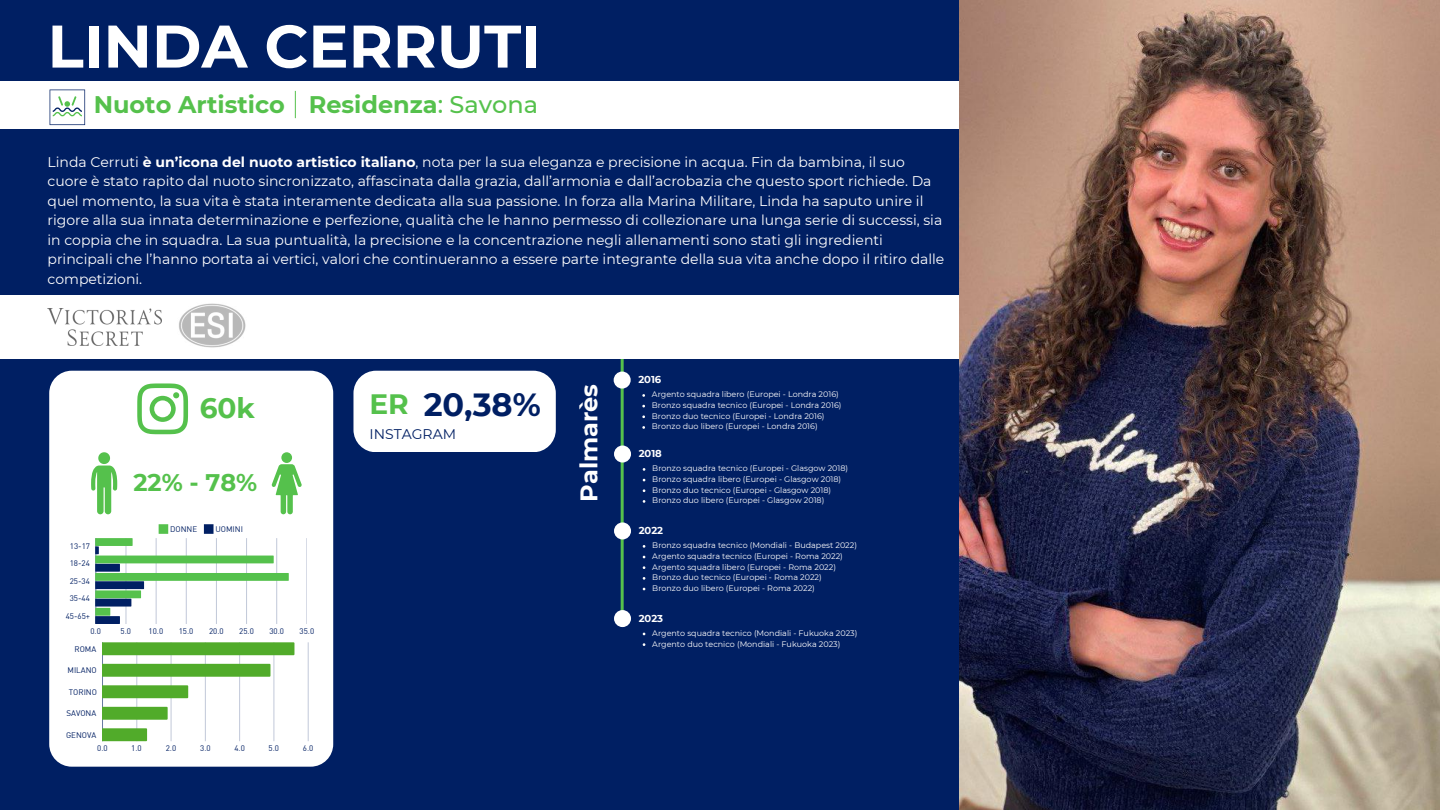
<style>
.page{position:relative;width:1440px;height:810px;background:#001f63}
.page>*{position:absolute;margin:0;border:0;box-sizing:border-box;transform-origin:0 0}
.t1{font:700 60px "Montserrat";color:#fff}
.t2{font:700 32px "Montserrat";color:#001f63}
.t3{font:700 28px "Montserrat";color:#55c14c}
.t4{font:700 24px "Montserrat";color:#55c14c}
.t5{font:700 24px "Montserrat";color:#fff}
.t6{font:14px/19.5px "Montserrat";color:#fff}
.t7{font:14px "Montserrat";color:#001f63}
.t8{font:700 10px "Montserrat";color:#fff}
.t9{font:8px/10.7px "Montserrat";color:#fff}
.t10{font:8px/17.4px "DIN";color:#001f63;text-align:center}
.s1{font-weight:500}
.s2{font-weight:700}
</style>
<div class="page">
<div style="left:0;top:81px;width:960px;height:48px;background:#fff"></div>
<div style="left:49px;top:371px;width:284px;height:396px;background:#fff;border-radius:22px"></div>
<div style="left:353px;top:371px;width:203px;height:81px;background:#fff;border-radius:22px"></div>
<svg style="left:137px;top:383px;width:51px;height:51px"></svg>
<svg style="left:91px;top:452px;width:26px;height:62px"></svg>
<div style="left:281px;top:452px;width:11px;height:11px;background:#55c14c;border-radius:50%"></div>
<svg style="left:272px;top:464px;width:30px;height:50px"></svg>
<div style="left:159px;top:524px;width:9px;height:10px;background:#55c14c"></div>
<div style="left:204px;top:524px;width:10px;height:10px;background:#001f63"></div>
<svg style="left:96px;top:538px;width:193px;height:86px"></svg>
<hr style="left:103px;top:642px;width:1px;height:99px;background:#001f63;opacity:.6">
<hr style="left:137px;top:642px;width:1px;height:99px;background:#001f63;opacity:.25">
<hr style="left:171px;top:642px;width:1px;height:99px;background:#dbdfe8">
<hr style="left:205px;top:642px;width:1px;height:99px;background:#c9cfdd">
<hr style="left:239px;top:642px;width:1px;height:99px;background:#c8cedd">
<hr style="left:274px;top:642px;width:1px;height:99px;background:#e5e8ef">
<hr style="left:308px;top:642px;width:1px;height:99px;background:#d3d8e4">
<svg style="left:103px;top:642px;width:191px;height:13px"></svg>
<svg style="left:103px;top:664px;width:167px;height:13px"></svg>
<svg style="left:103px;top:685px;width:85px;height:13px"></svg>
<svg style="left:103px;top:707px;width:65px;height:13px"></svg>
<svg style="left:103px;top:728px;width:44px;height:13px"></svg>
<svg style="left:295px;top:91px;width:1px;height:27px"></svg>
<hr style="left:621px;top:359px;width:3px;height:260px;background:#55c14c">
<div style="left:614px;top:372px;width:17px;height:17px;background:#fff;border-radius:50%"></div>
<div style="left:614px;top:446px;width:17px;height:17px;background:#fff;border-radius:50%"></div>
<div style="left:614px;top:522px;width:17px;height:17px;background:#fff;border-radius:50%"></div>
<div style="left:614px;top:610px;width:17px;height:17px;background:#fff;border-radius:50%"></div>
<svg style="left:50px;top:90px;width:35px;height:35px"></svg>
<div style="left:0;top:296px;width:959px;height:63px;background:#fff"></div>
<img style="left:179px;top:303px;width:67px;height:45px">
<img style="left:48px;top:309px;width:113px;height:36px">
<img style="left:960px;top:0;width:480px;height:810px">
<h1 class="t1" style="left:48px;top:10px;width:495px">LINDA CERRUTI</h1>
<h3 class="t4" style="left:94px;top:89px;width:193px">Nuoto Artistico</h3>
<h3 class="t4" style="left:309px;top:90px;width:231px">Residenza<span class="s1">: Savona</span></h3>
<p class="t6" style="left:48px;top:152px;width:898px">Linda Cerruti <span class="s2">è un’icona del nuoto artistico italiano</span>, nota per la sua eleganza e precisione in acqua. Fin da bambina, il suo cuore è stato rapito dal nuoto sincronizzato, affascinata dalla grazia, dall’armonia e dall’acrobazia che questo sport richiede. Da quel momento, la sua vita è stata interamente dedicata alla sua passione. In forza alla Marina Militare, Linda ha saputo unire il rigore alla sua innata determinazione e perfezione, qualità che le hanno permesso di collezionare una lunga serie di successi, sia in coppia che in squadra. La sua puntualità, la precisione e la concentrazione negli allenamenti sono stati gli ingredienti principali che l’hanno portata ai vertici, valori che continueranno a essere parte integrante della sua vita anche dopo il ritiro dalle competizioni.</p>
<h3 class="t3" style="left:200px;top:391px;width:57px">60k</h3>
<h3 class="t4" style="left:133px;top:468px;width:125px">22% - 78%</h3>
<p class="t10" style="left:66px;top:537px;width:26px">13-17<br>18-24<br>25-34<br>35-44<br>45-65+</p>
<p class="t10" style="left:170px;top:520px;width:29px">DONNE</p>
<p class="t10" style="left:215px;top:520px;width:29px">UOMINI</p>
<p class="t10" style="left:90px;top:622px;width:12px">0.0</p>
<p class="t10" style="left:121px;top:622px;width:12px">5.0</p>
<p class="t10" style="left:149px;top:622px;width:16px">10.0</p>
<p class="t10" style="left:179px;top:622px;width:16px">15.0</p>
<p class="t10" style="left:209px;top:622px;width:16px">20.0</p>
<p class="t10" style="left:239px;top:622px;width:16px">25.0</p>
<p class="t10" style="left:269px;top:622px;width:16px">30.0</p>
<p class="t10" style="left:300px;top:622px;width:16px">35.0</p>
<p class="t10" style="left:74px;top:640px;width:23px">ROMA</p>
<p class="t10" style="left:68px;top:661px;width:31px">MILANO</p>
<p class="t10" style="left:69px;top:683px;width:30px">TORINO</p>
<p class="t10" style="left:66px;top:704px;width:31px">SAVONA</p>
<p class="t10" style="left:66px;top:726px;width:32px">GENOVA</p>
<p class="t10" style="left:97px;top:739px;width:12px">0.0</p>
<p class="t10" style="left:131px;top:739px;width:12px">1.0</p>
<p class="t10" style="left:166px;top:739px;width:12px">2.0</p>
<p class="t10" style="left:200px;top:739px;width:12px">3.0</p>
<p class="t10" style="left:234px;top:739px;width:12px">4.0</p>
<p class="t10" style="left:269px;top:739px;width:12px">5.0</p>
<p class="t10" style="left:303px;top:739px;width:12px">6.0</p>
<h2 class="t2" style="left:424px;top:385px;width:119px">20,38%</h2>
<h3 class="t3" style="left:369px;top:387px;width:41px">ER</h3>
<p class="t7" style="left:369px;top:425px;width:88px">INSTAGRAM</p>
<h3 class="t5" style="left:574px;top:502px;width:119px;rotate:-90deg">Palmarès</h3>
<p class="t8" style="left:638px;top:373px;width:24px">2016</p>
<p class="t9" style="left:652px;top:389px;width:191px">Argento squadra libero (Europei - Londra 2016)<br>Bronzo squadra tecnico (Europei - Londra 2016)<br>Bronzo duo tecnico (Europei - Londra 2016)<br>Bronzo duo libero (Europei - Londra 2016)</p>
<p class="t8" style="left:639px;top:447px;width:25px">2018</p>
<p class="t9" style="left:652px;top:463px;width:197px">Bronzo squadra tecnico (Europei - Glasgow 2018)<br>Bronzo squadra libero (Europei - Glasgow 2018)<br>Bronzo duo tecnico (Europei - Glasgow 2018)<br>Bronzo duo libero (Europei - Glasgow 2018)</p>
<p class="t8" style="left:639px;top:524px;width:26px">2022</p>
<p class="t9" style="left:652px;top:540px;width:206px">Bronzo squadra tecnico (Mondiali - Budapest 2022)<br>Argento squadra tecnico (Europei - Roma 2022)<br>Argento squadra libero (Europei - Roma 2022)<br>Bronzo duo tecnico (Europei - Roma 2022)<br>Bronzo duo libero (Europei - Roma 2022)</p>
<p class="t8" style="left:639px;top:612px;width:26px">2023</p>
<p class="t9" style="left:652px;top:628px;width:207px">Argento squadra tecnico (Mondiali - Fukuoka 2023)<br>Argento duo tecnico (Mondiali - Fukuoka 2023)</p>
</div>
